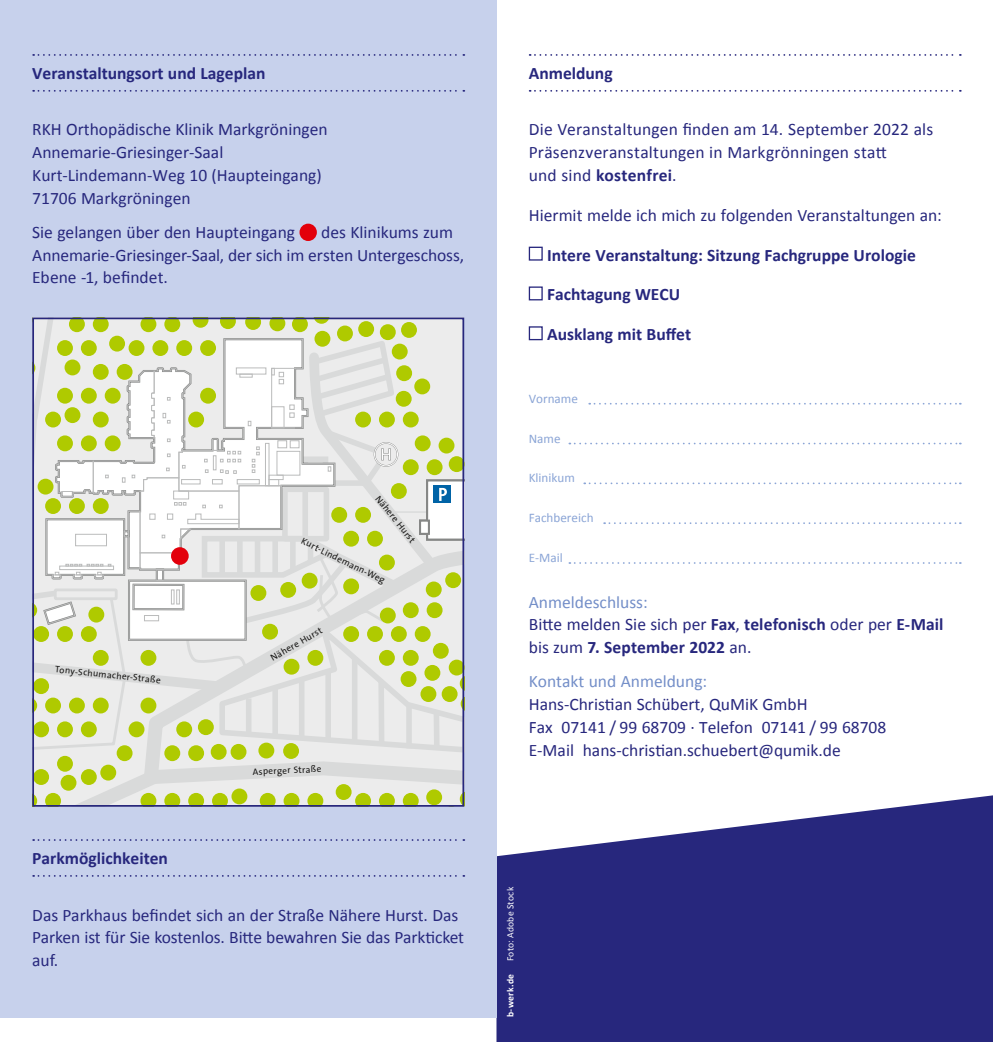
<style>
.page{position:relative;width:993px;height:1042px;background:#fff}
.page>*{position:absolute;margin:0;border:0;box-sizing:border-box;transform-origin:0 0}
.t1{font:17.5px/22.8px "Calibri";color:#27277d}
.t2{font:700 17.5px "Calibri";color:#27277d}
.t3{font:17.5px "Calibri";color:#738ec8}
.t4{font:13.12px "Calibri";color:#8ba5d6}
.t5{font:9.62px "Calibri";letter-spacing:.02em;color:#fff}
.t6{font:700 9.62px "Calibri";letter-spacing:.03em;color:#fff}
.t7{font:9.28px "The Sans";color:#181716}
.s1{font-weight:700}
.s2{color:#738ec8}
</style>
<div class="page">
<svg style="left:496px;top:795px;width:496px;height:247px;background:#42428d"></svg>
<svg style="left:529px;top:54px;width:431px;height:2px"></svg>
<svg style="left:529px;top:90px;width:431px;height:2px"></svg>
<svg style="left:589px;top:403px;width:371px;height:1px"></svg>
<svg style="left:569px;top:443px;width:391px;height:1px"></svg>
<svg style="left:584px;top:482px;width:376px;height:2px"></svg>
<svg style="left:604px;top:522px;width:356px;height:2px"></svg>
<svg style="left:569px;top:562px;width:391px;height:2px"></svg>
<div style="left:528px;top:247px;width:14px;height:14px;border:1px solid #27277d"></div>
<div style="left:528px;top:286px;width:14px;height:14px;border:1px solid #27277d"></div>
<div style="left:528px;top:326px;width:14px;height:14px;border:1px solid #27277d"></div>
<div style="left:0;top:0;width:496px;height:1017px;background:#c7d1ec"></div>
<svg style="left:35px;top:320px;width:426px;height:484px;background:#e3e6cf"></svg>
<div style="left:32px;top:317px;width:432px;height:490px;border:2px solid #27277d"></div>
<svg style="left:33px;top:54px;width:431px;height:2px"></svg>
<svg style="left:33px;top:90px;width:431px;height:2px"></svg>
<div style="left:299px;top:224px;width:18px;height:17px;background:#e3000b;border-radius:50%"></div>
<svg style="left:33px;top:839px;width:431px;height:2px"></svg>
<svg style="left:33px;top:875px;width:431px;height:2px"></svg>
<p class="t2" style="left:32px;top:62px;width:234px">Veranstaltungsort und Lageplan</p>
<p class="t1" style="left:32px;top:118px;width:297px">RKH Orthopädische Klinik Markgröningen Annemarie-Griesinger-Saal Kurt-Lindemann-Weg 10 (Haupteingang)<br>71706 Markgröningen</p>
<p class="t1" style="left:32px;top:221px;width:264px">Sie gelangen über den Haupteingang</p>
<p class="t1" style="left:32px;top:221px;width:433px;text-indent:289px">des Klinikums zum<br>Annemarie-Griesinger-Saal, der sich im ersten Untergeschoss,<br>Ebene -1, befindet.</p>
<p class="t7" style="left:383px;top:492px;width:59px;rotate:51deg">Nähere Hurst</p>
<p class="t7" style="left:305px;top:533px;width:94px;rotate:26deg">Kurt-Lindemann-Weg</p>
<p class="t7" style="left:56px;top:661px;width:108px;rotate:6deg">Tony-Schumacher-Straße</p>
<p class="t2" style="left:32px;top:846px;width:137px">Parkmöglichkeiten</p>
<p class="t7" style="left:267px;top:651px;width:59px;rotate:-30deg">Nähere Hurst</p>
<p class="t7" style="left:252px;top:764px;width:70px;rotate:-2deg">Asperger Straße</p>
<p class="t1" style="left:32px;top:903px;width:433px">Das Parkhaus befindet sich an der Straße Nähere Hurst. Das<br>Parken ist für Sie kostenlos. Bitte bewahren Sie das Parkticket auf.</p>
<p class="t2" style="left:528px;top:62px;width:85px">Anmeldung</p>
<p class="t1" style="left:528px;top:118px;width:406px">Die Veranstaltungen finden am 14. September 2022 als<br>Präsenzveranstaltungen in Markgrönningen statt<br>und sind <span class="s1">kostenfrei</span>.</p>
<p class="t1" style="left:528px;top:204px;width:414px">Hiermit melde ich mich zu folgenden Veranstaltungen an:</p>
<p class="t2" style="left:547px;top:244px;width:370px">Intere Veranstaltung: Sitzung Fachgruppe Urologie</p>
<p class="t2" style="left:547px;top:283px;width:134px">Fachtagung WECU</p>
<p class="t2" style="left:547px;top:323px;width:145px">Ausklang mit Buffet</p>
<p class="t4" style="left:528px;top:390px;width:51px">Vorname</p>
<p class="t4" style="left:528px;top:430px;width:33px">Name</p>
<p class="t4" style="left:528px;top:470px;width:48px">Klinikum</p>
<p class="t4" style="left:528px;top:510px;width:66px">Fachbereich</p>
<p class="t4" style="left:528px;top:549px;width:35px">E-Mail</p>
<p class="t1" style="left:528px;top:590px;width:416px"><span class="s2">Anmeldeschluss:<br></span>Bitte melden Sie sich per <span class="s1">Fax</span>, <span class="s1">telefonisch</span> oder per <span class="s1">E-Mail </span>bis zum <span class="s1">7. September 2022</span> an.</p>
<p class="t3" style="left:528px;top:670px;width:180px">Kontakt und Anmeldung:</p>
<p class="t1" style="left:528px;top:693px;width:359px">Hans-Christian Schübert, QuMiK GmbH<br>Fax 07141 / 99 68709 · Telefon 07141 / 99 68708<br>E-Mail hans-christian.schuebert@qumik.de</p>
<p class="t5" style="left:504px;top:961px;width:76px;rotate:-90deg">Foto: Adobe Stock</p>
<p class="t6" style="left:504px;top:1017px;width:45px;rotate:-90deg">b-werk.de</p>
</div>
